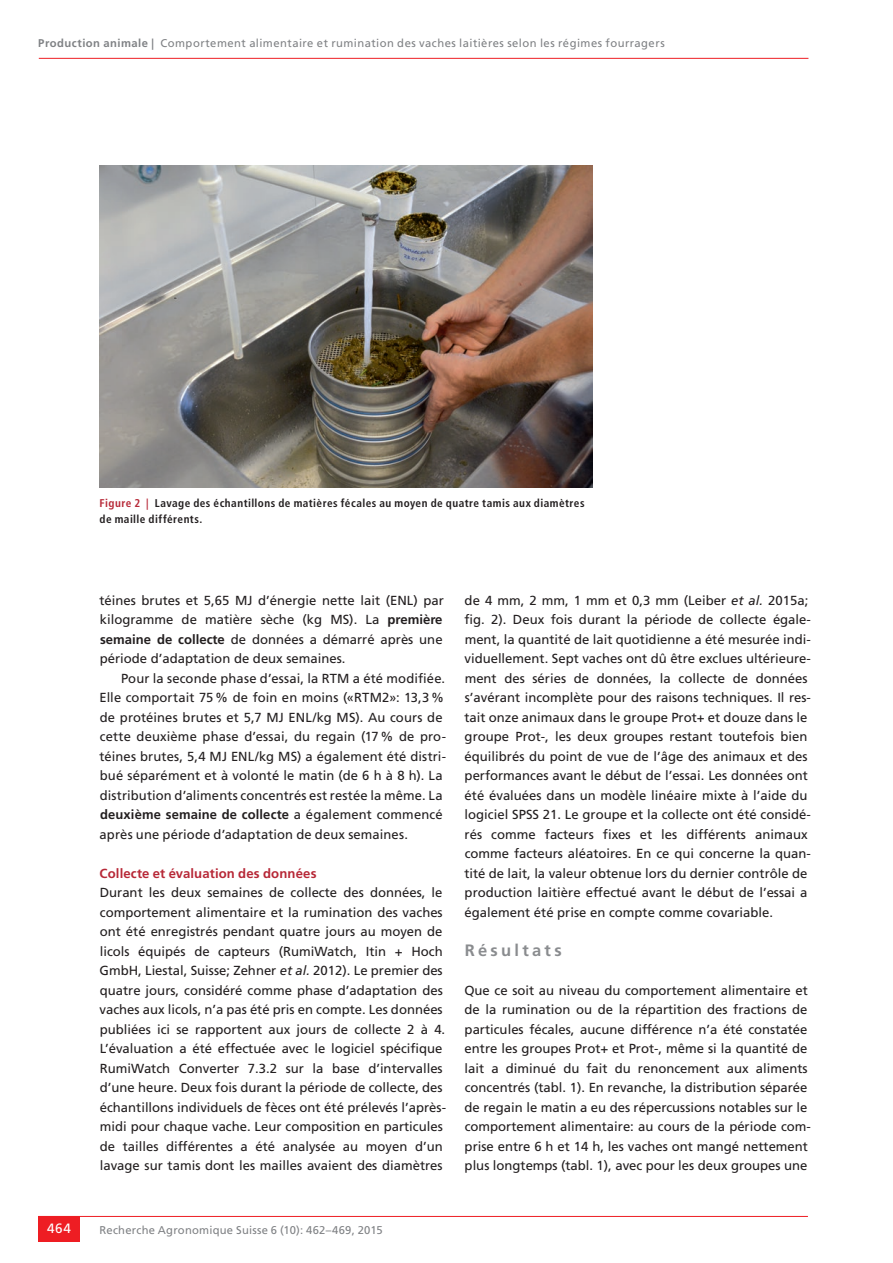
<style>
.page{position:relative;width:893px;height:1263px;background:#fff}
.page>*{position:absolute;margin:0;border:0;box-sizing:border-box;transform-origin:0 0}
.t1{font:700 16.5px "Frutiger LT Std";letter-spacing:.2em;color:#8a8c8f}
.t2{font:13.5px "Frutiger LT Std";color:#fff}
.t3{font:13.2px/19.5px "Frutiger LT Std";color:#231f20}
.t4{font:700 13.2px "Frutiger LT Std";letter-spacing:.01em;color:#b72837}
.t5{font:11.25px "Frutiger LT Std";letter-spacing:.035em;color:#808285}
.t6{font:700 condensed 11.25px/16.5px "Frutiger LT Std";letter-spacing:.04em;color:#231f20}
.s1{font-weight:700}
.s2{color:#b72837}
.s3{font-style:italic}
</style>
<div class="page">
<hr style="left:39px;top:58px;width:769px;height:1px;background:#ee1d23">
<hr style="left:38px;top:1216px;width:770px;height:1px;background:#ee1d23">
<div style="left:38px;top:1216px;width:42px;height:26px;background:#ee1d23"></div>
<img style="left:99px;top:166px;width:494px;height:322px">
<p class="t5" style="left:38px;top:36px;width:628px"><span class="s1">Production animale |</span> Comportement alimentaire et rumination des vaches laitières selon les régimes fourragers</p>
<p class="t6" style="left:100px;top:495px;width:487px"><span class="s2">Figure 2 |</span> Lavage des échantillons de matières fécales au moyen de quatre tamis aux diamètres de maille différents.</p>
<p class="t2" style="left:47px;top:1221px;width:25px">464</p>
<p class="t3" style="left:99px;top:590px;width:346px;text-align:justify">téines brutes et 5,65 MJ d’énergie nette lait (ENL) par kilogramme de matière sèche (kg MS). La <span class="s1">première semaine de collecte</span> de données a démarré après une période d’adaptation de deux semaines.</p>
<p class="t3" style="left:99px;top:668px;width:348px;text-indent:22px">Pour la seconde phase d’essai, la RTM a été modifiée.<br>Elle comportait 75% de foin en moins («RTM2»: 13,3% de protéines brutes et 5,7 MJ ENL/kg MS). Au cours de cette deuxième phase d’essai, du regain (17% de pro&shy;téines brutes, 5,4 MJ ENL/kg MS) a également été distri&shy;bué séparément et à volonté le matin (de 6 h à 8 h). La distribution d’aliments concentrés est restée la même. La <span class="s1">deuxième semaine de collecte</span> a également commencé après une période d’adaptation de deux semaines.</p>
<p class="t4" style="left:100px;top:865px;width:218px">Collecte et évaluation des données</p>
<p class="t3" style="left:100px;top:883px;width:348px">Durant les deux semaines de collecte des données, le comportement alimentaire et la rumination des vaches ont été enregistrés pendant quatre jours au moyen de licols équipés de capteurs (RumiWatch, Itin + Hoch GmbH, Liestal, Suisse; Zehner <span class="s3">et al.</span> 2012). Le premier des quatre jours, considéré comme phase d’adaptation des vaches aux licols, n’a pas été pris en compte. Les données publiées ici se rapportent aux jours de collecte 2 à 4.<br>L’évaluation a été effectuée avec le logiciel spécifique RumiWatch Converter 7.3.2 sur la base d’intervalles d’une heure. Deux fois durant la période de collecte, des échantillons individuels de fèces ont été prélevés l’après&shy;midi pour chaque vache. Leur composition en particules de tailles différentes a été analysée au moyen d’un lavage sur tamis dont les mailles avaient des diamètres</p>
<p class="t3" style="left:464px;top:590px;width:348px">de 4 mm, 2 mm, 1 mm et 0,3 mm (Leiber <span class="s3">et al.</span> 2015a; fig. 2). Deux fois durant la période de collecte égale&shy;ment, la quantité de lait quotidienne a été mesurée indi&shy;viduellement. Sept vaches ont dû être exclues ultérieure&shy;ment des séries de données, la collecte de données s’avérant incomplète pour des raisons techniques. Il res&shy;tait onze animaux dans le groupe Prot+ et douze dans le groupe Prot-, les deux groupes restant toutefois bien équilibrés du point de vue de l’âge des animaux et des performances avant le début de l’essai. Les données ont été évaluées dans un modèle linéaire mixte à l’aide du logiciel SPSS 21. Le groupe et la collecte ont été considé&shy;rés comme facteurs fixes et les différents animaux comme facteurs aléatoires. En ce qui concerne la quan&shy;tité de lait, la valeur obtenue lors du dernier contrôle de production laitière effectué avant le début de l’essai a également été prise en compte comme covariable.</p>
<p class="t1" style="left:465px;top:940px;width:99px">Résultats</p>
<p class="t3" style="left:464px;top:980px;width:348px">Que ce soit au niveau du comportement alimentaire et de la rumination ou de la répartition des fractions de particules fécales, aucune différence n’a été constatée entre les groupes Prot+ et Prot-, même si la quantité de lait a diminué du fait du renoncement aux aliments concentrés (tabl. 1). En revanche, la distribution séparée de regain le matin a eu des répercussions notables sur le comportement alimentaire: au cours de la période com&shy;prise entre 6 h et 14 h, les vaches ont mangé nettement plus longtemps (tabl. 1), avec pour les deux groupes une</p>
<p class="t5" style="left:99px;top:1223px;width:285px">Recherche Agronomique Suisse 6 (10): 462–469, 2015</p>
</div>
